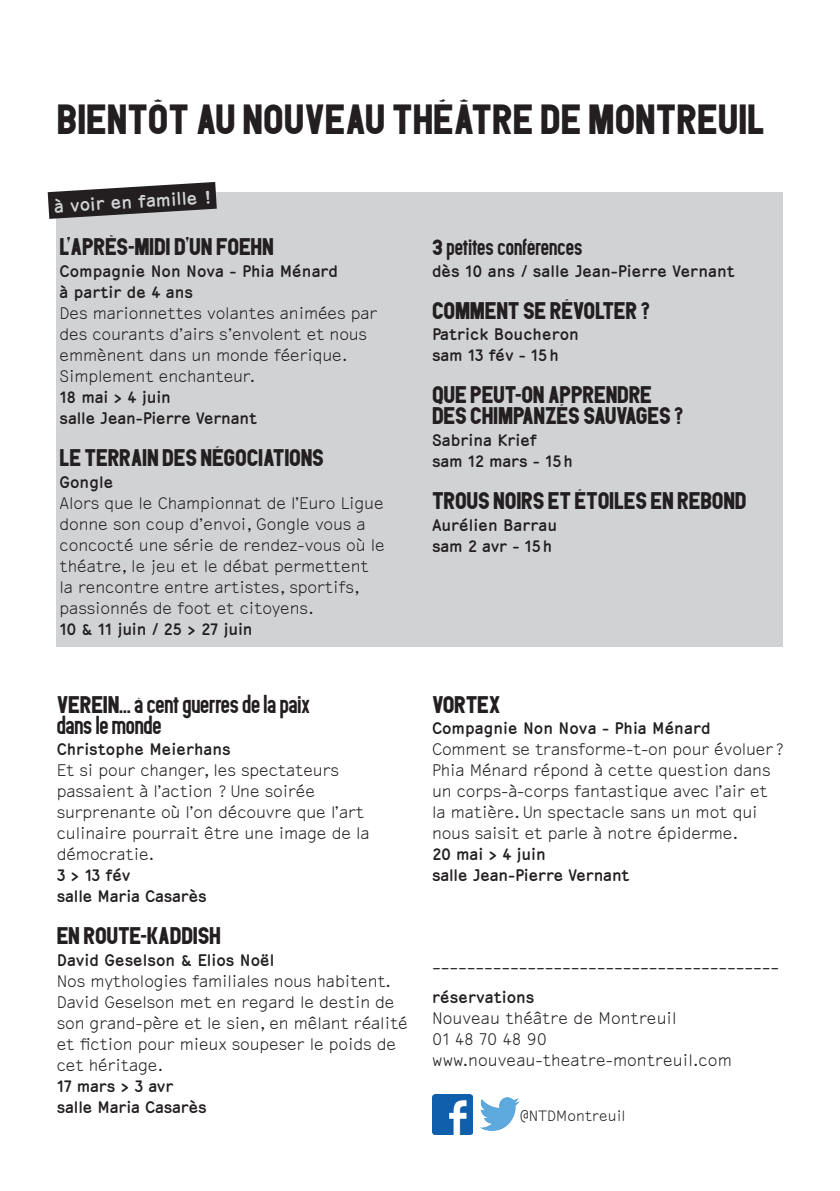
<style>
.page{position:relative;width:840px;height:1191px;background:#fff}
.page>*{position:absolute;margin:0;border:0;box-sizing:border-box;transform-origin:0 0}
.t1{font:42px "PDU";color:#231f20}
.t2{font:24px/21px "PDU";letter-spacing:-.01em;color:#231f20}
.t3{font:300 22px "Recibo";color:#231f20}
.t4{font:22px "PDU";color:#231f20}
.t5{font:700 20px "Recibo";color:#d1d2d4}
.t6{font:300 18px/21px "Recibo";letter-spacing:-.01em;color:#231f20}
.t7{font:700 18px/21px "Recibo";color:#231f20}
.t8{font:300 16px "Recibo";color:#231f20}
.s1{font-weight:700}
</style>
<div class="page">
<img style="left:432px;top:1095px;width:40px;height:40px">
<img style="left:479px;top:1097px;width:40px;height:33px">
<div style="left:57px;top:192px;width:725px;height:455px;background:#d1d2d4"></div>
<svg style="left:48px;top:182px;width:169px;height:37px"></svg>
<p class="t1" style="left:57px;top:90px;width:709px">BIENTÔT AU NOUVEAU THÉÂTRE DE MONTREUIL</p>
<p class="t5" style="left:53px;top:196px;width:159px;rotate:-4deg">à voir en famille !</p>
<p class="t2" style="left:60px;top:236px;width:216px">L’APRÈS-MIDI D’UN FOEHN</p>
<p class="t7" style="left:60px;top:260px;width:280px;line-height:21.6px">Compagnie Non Nova - Phia Ménard à partir de 4 ans</p>
<p class="t6" style="left:60px;top:303px;width:319px">Des marionnettes volantes animées par des courants d’airs s’envolent et nous emmènent dans un monde féerique.<br>Simplement enchanteur.<br><span class="s1">18 mai &gt; 4 juin<br>salle Jean-Pierre Vernant</span></p>
<p class="t2" style="left:60px;top:447px;width:266px">LE TERRAIN DES NÉGOCIATIONS</p>
<p class="t6" style="left:60px;top:472px;width:326px"><span class="s1">Gongle<br></span>Alors que le Championnat de l’Euro Ligue donne son coup d’envoi, Gongle vous a concocté une série de rendez-vous où le théatre, le jeu et le débat permettent la rencontre entre artistes, sportifs, passionnés de foot et citoyens.<br><span class="s1">10 &amp; 11 juin / 25 &gt; 27 juin</span></p>
<p class="t2" style="left:57px;top:694px;width:255px">VEREIN... à cent guerres de la paix dans le monde</p>
<p class="t7" style="left:57px;top:739px;width:176px">Christophe Meierhans</p>
<p class="t6" style="left:57px;top:760px;width:314px">Et si pour changer, les spectateurs passaient à l’action ? Une soirée surprenante où l’on découvre que l’art culinaire pourrait être une image de la démocratie.</p>
<p class="t7" style="left:57px;top:865px;width:151px">3 &gt; 13 fév<br>salle Maria Casarès</p>
<p class="t2" style="left:57px;top:925px;width:166px">EN ROUTE-KADDISH</p>
<p class="t7" style="left:57px;top:950px;width:219px">David Geselson &amp; Elios Noël</p>
<p class="t6" style="left:57px;top:971px;width:352px">Nos mythologies familiales nous habitent.<br>David Geselson met en regard le destin de son grand-père et le sien, en mêlant réalité et fiction pour mieux soupeser le poids de cet héritage.</p>
<p class="t7" style="left:57px;top:1076px;width:151px">17 mars &gt; 3 avr salle Maria Casarès</p>
<p class="t4" style="left:432px;top:232px;width:152px">3 petites conférences</p>
<p class="t7" style="left:432px;top:260px;width:304px">dès 10 ans / salle Jean-Pierre Vernant</p>
<p class="t2" style="left:432px;top:300px;width:219px">COMMENT SE RÉVOLTER ?</p>
<p class="t7" style="left:432px;top:324px;width:148px">Patrick Boucheron sam 13 fév - 15h</p>
<p class="t2" style="left:432px;top:384px;width:253px">QUE PEUT-ON APPRENDRE<br>DES CHIMPANZÉS SAUVAGES ?</p>
<p class="t7" style="left:432px;top:430px;width:142px">Sabrina Krief<br>sam 12 mars - 15h</p>
<p class="t2" style="left:432px;top:490px;width:316px">TROUS NOIRS ET ÉTOILES EN REBOND</p>
<p class="t7" style="left:432px;top:514px;width:127px">Aurélien Barrau</p>
<p class="t7" style="left:432px;top:535px;width:122px">sam 2 avr - 15h</p>
<p class="t2" style="left:432px;top:694px;width:70px">VORTEX</p>
<p class="t6" style="left:432px;top:718px;width:354px"><span class="s1">Compagnie Non Nova - Phia Ménard </span>Comment se transforme-t-on pour évoluer?<br>Phia Ménard répond à cette question dans un corps-à-corps fantastique avec l’air et la matière. Un spectacle sans un mot qui nous saisit et parle à notre épiderme.</p>
<p class="t7" style="left:432px;top:844px;width:115px">20 mai &gt; 4 juin</p>
<p class="t7" style="left:432px;top:865px;width:199px">salle Jean-Pierre Vernant</p>
<p class="t3" style="left:432px;top:955px;width:348px">----------------------------------------</p>
<p class="t6" style="left:432px;top:986px;width:246px"><span class="s1">réservations<br></span>Nouveau théâtre de Montreuil</p>
<p class="t6" style="left:432px;top:1028px;width:116px">01 48 70 48 90</p>
<p class="t6" style="left:432px;top:1049px;width:301px">www.nouveau-theatre-montreuil.com</p>
<p class="t8" style="left:519px;top:1107px;width:107px">@NTDMontreuil</p>
</div>
